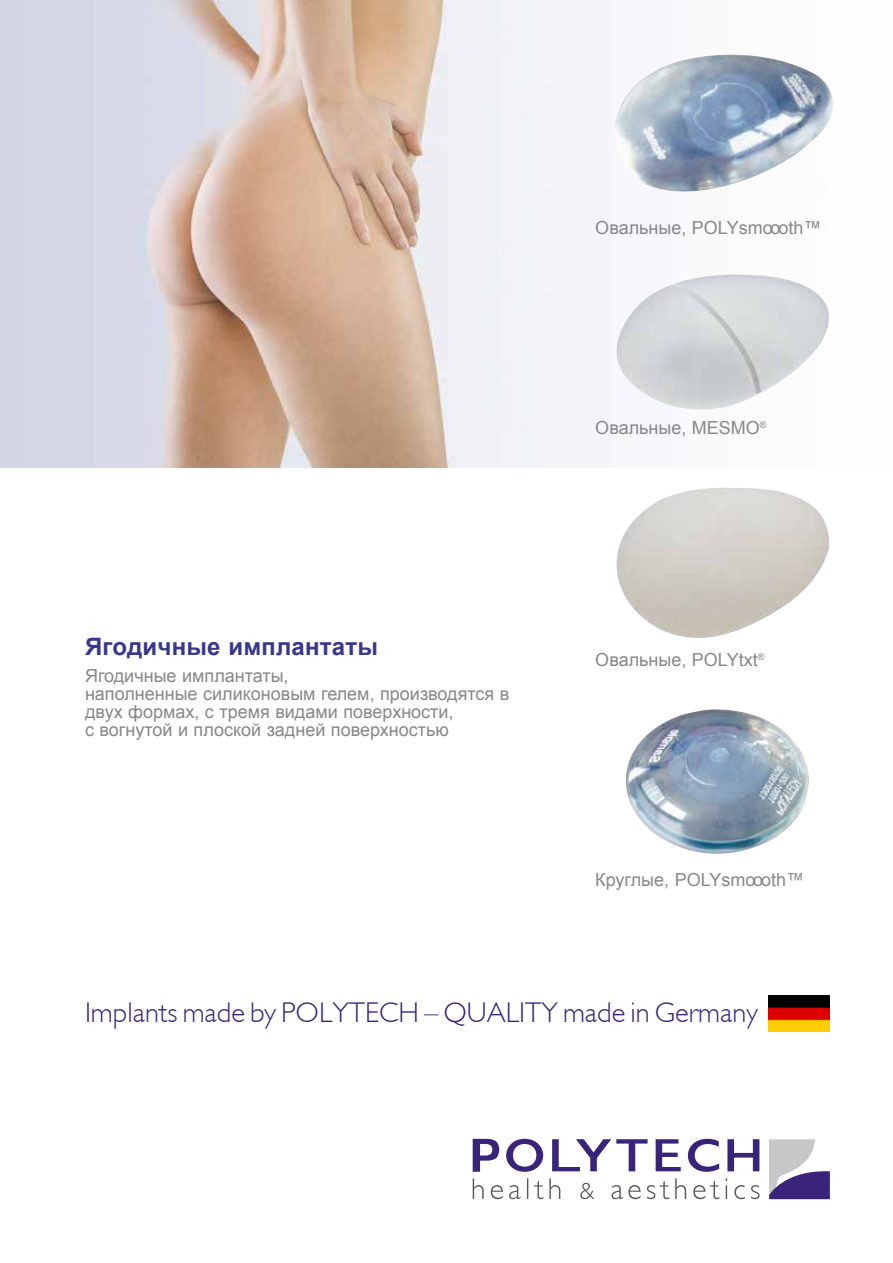
<style>
.page{position:relative;width:893px;height:1263px;background:#fff}
.page>*{position:absolute;margin:0;border:0;box-sizing:border-box;transform-origin:0 0}
.t1{font:300 28.5px "Gill Light S Si";color:#3a247a}
.t2{font:700 24px "Arial";letter-spacing:.01em;color:#38378b}
.t3{font:18px/18px "Arial";color:#87888a}
</style>
<div class="page">
<svg style="left:473px;top:1178px;width:11px;height:21px"></svg>
<svg style="left:491px;top:1185px;width:12px;height:14px"></svg>
<svg style="left:509px;top:1185px;width:12px;height:14px"></svg>
<svg style="left:527px;top:1178px;width:1px;height:21px"></svg>
<svg style="left:534px;top:1181px;width:9px;height:18px"></svg>
<svg style="left:549px;top:1178px;width:11px;height:21px"></svg>
<svg style="left:580px;top:1183px;width:14px;height:16px"></svg>
<svg style="left:611px;top:1185px;width:30px;height:14px"></svg>
<svg style="left:647px;top:1181px;width:22px;height:18px"></svg>
<svg style="left:675px;top:1178px;width:11px;height:21px"></svg>
<svg style="left:693px;top:1181px;width:26px;height:18px"></svg>
<svg style="left:726px;top:1178px;width:1px;height:21px"></svg>
<svg style="left:734px;top:1185px;width:11px;height:14px"></svg>
<svg style="left:751px;top:1185px;width:8px;height:14px"></svg>
<svg style="left:473px;top:1139px;width:26px;height:33px"></svg>
<svg style="left:506px;top:1139px;width:37px;height:33px"></svg>
<svg style="left:552px;top:1139px;width:96px;height:32px"></svg>
<svg style="left:656px;top:1139px;width:25px;height:32px"></svg>
<svg style="left:688px;top:1139px;width:31px;height:33px"></svg>
<svg style="left:727px;top:1139px;width:32px;height:32px"></svg>
<svg style="left:769px;top:1139px;width:61px;height:60px"></svg>
<img style="left:0;top:0;width:742px;height:468px">
<img style="left:609px;top:274px;width:220px;height:144px">
<img style="left:616px;top:488px;width:213px;height:150px">
<img style="left:612px;top:55px;width:221px;height:161px">
<img style="left:625px;top:709px;width:184px;height:145px">
<img style="left:769px;top:995px;width:60px;height:36px">
<p class="t3" style="left:595px;top:219px;width:228px">Овальные, POLYsmoooth™</p>
<h2 class="t2" style="left:85px;top:631px;width:294px">Ягодичные имплантаты</h2>
<p class="t3" style="left:85px;top:667px;width:426px">Ягодичные имплантаты,<br>наполненные силиконовым гелем, производятся в двух формах, с тремя видами поверхности,<br>с вогнутой и плоской задней поверхностью</p>
<p class="t3" style="left:595px;top:419px;width:173px">Овальные, MESMO<sup>®</sup></p>
<p class="t3" style="left:595px;top:651px;width:170px">Овальные, POLYtxt<sup>®</sup></p>
<p class="t3" style="left:595px;top:871px;width:210px">Круглые, POLYsmoooth™</p>
<h1 class="t1" style="left:85px;top:996px;width:435px">Implants made by POLYTECH – Quality</h1>
<h1 class="t1" style="left:563px;top:996px;width:196px">made in Germany</h1>
</div>
